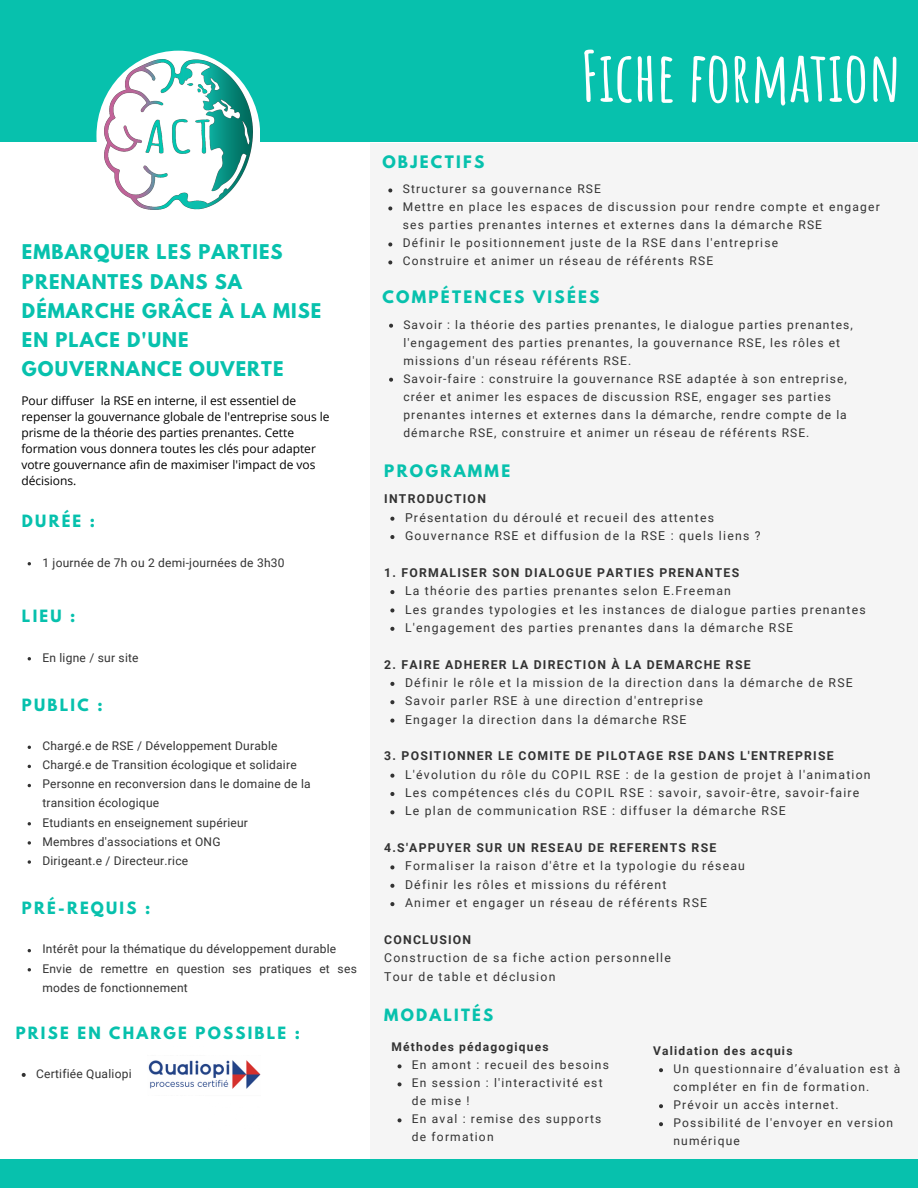
<style>
.page{position:relative;width:918px;height:1188px;background:#fff}
.page>*{position:absolute;margin:0;border:0;box-sizing:border-box;transform-origin:0 0}
.t1{font:700 69px "Amatic SC";color:#fff}
.t2{font:700 18px/29.2px "League Spartan";letter-spacing:.06em;color:#07c1ad}
.t3{font:700 15.3px "League Spartan";letter-spacing:.15em;color:#07c1ad}
.t4{font:700 15px "League Spartan";letter-spacing:.15em;color:#07c1ad}
.t5{font:12.3px/18.3px "Roboto";letter-spacing:.1em;color:#323232}
.t6{font:700 12.3px "Roboto";letter-spacing:.1em;color:#323232}
.t7{font:12px/18px "Roboto";letter-spacing:.09em;color:#323232}
.t8{font:12px/19.2px "Roboto";letter-spacing:.02em;color:#323232}
.t9{font:12px/16px "Open Sans";color:#000}
.t10{font:700 12px "Roboto";letter-spacing:.1em;color:#323232}
</style>
<div class="page">
<div style="left:370px;top:143px;width:548px;height:1045px;background:#f5f5f5"></div>
<div style="left:0;top:1159px;width:918px;height:29px;background:#07c1ad"></div>
<div style="left:0;top:0;width:918px;height:142px;background:#07c1ad"></div>
<div style="left:96px;top:51px;width:164px;height:170px;background:#fff;border-radius:50%"></div>
<img style="left:104px;top:60px;width:149px;height:149px">
<svg style="left:390px;top:517px;width:4px;height:4px"></svg>
<svg style="left:390px;top:535px;width:4px;height:4px"></svg>
<svg style="left:390px;top:590px;width:4px;height:4px"></svg>
<svg style="left:390px;top:608px;width:4px;height:5px"></svg>
<svg style="left:390px;top:627px;width:4px;height:4px"></svg>
<svg style="left:390px;top:682px;width:4px;height:4px"></svg>
<svg style="left:390px;top:700px;width:4px;height:4px"></svg>
<svg style="left:390px;top:719px;width:4px;height:4px"></svg>
<svg style="left:390px;top:774px;width:4px;height:4px"></svg>
<svg style="left:390px;top:792px;width:4px;height:4px"></svg>
<svg style="left:390px;top:810px;width:4px;height:4px"></svg>
<svg style="left:390px;top:865px;width:4px;height:4px"></svg>
<svg style="left:390px;top:884px;width:4px;height:4px"></svg>
<svg style="left:390px;top:902px;width:4px;height:4px"></svg>
<svg style="left:388px;top:188px;width:4px;height:4px"></svg>
<svg style="left:388px;top:206px;width:4px;height:4px"></svg>
<svg style="left:388px;top:242px;width:4px;height:4px"></svg>
<svg style="left:388px;top:260px;width:4px;height:4px"></svg>
<svg style="left:28px;top:841px;width:3px;height:4px"></svg>
<svg style="left:28px;top:860px;width:3px;height:4px"></svg>
<svg style="left:398px;top:1064px;width:4px;height:4px"></svg>
<svg style="left:398px;top:1082px;width:4px;height:4px"></svg>
<svg style="left:398px;top:1118px;width:4px;height:4px"></svg>
<svg style="left:389px;top:324px;width:4px;height:4px"></svg>
<svg style="left:389px;top:378px;width:4px;height:4px"></svg>
<svg style="left:659px;top:1068px;width:4px;height:4px"></svg>
<svg style="left:659px;top:1104px;width:4px;height:4px"></svg>
<svg style="left:659px;top:1122px;width:4px;height:4px"></svg>
<svg style="left:22px;top:1073px;width:4px;height:4px"></svg>
<img style="left:148px;top:1060px;width:113px;height:29px">
<h2 class="t2" style="left:22px;top:240px;width:301px">EMBARQUER LES PARTIES<br>PRENANTES DANS SA<br>DÉMARCHE GRÂCE À LA MISE<br>EN PLACE D'UNE<br>GOUVERNANCE OUVERTE</h2>
<p class="t9" style="left:21px;top:392px;width:310px">Pour diffuser la RSE en interne, il est essentiel de repenser la gouvernance globale de l'entreprise sous le prisme de la théorie des parties prenantes. Cette formation vous donnera toutes les clés pour adapter votre gouvernance afin de maximiser l'impact de vos décisions.</p>
<p class="t4" style="left:22px;top:513px;width:75px">DURÉE :</p>
<p class="t8" style="left:42px;top:553px;width:244px">1 journée de 7h ou 2 demi-journées de 3h30</p>
<p class="t4" style="left:22px;top:609px;width:55px">LIEU :</p>
<p class="t8" style="left:42px;top:648px;width:98px">En ligne / sur site</p>
<p class="t4" style="left:22px;top:697px;width:82px">PUBLIC :</p>
<p class="t8" style="left:42px;top:736px;width:270px">Chargé.e de RSE / Développement Durable Chargé.e de Transition écologique et solidaire Personne en reconversion dans le domaine de la transition écologique<br>Etudiants en enseignement supérieur<br>Membres d'associations et ONG<br>Dirigeant.e / Directeur.rice</p>
<p class="t4" style="left:22px;top:900px;width:130px">PRÉ-REQUIS :</p>
<p class="t8" style="left:42px;top:940px;width:316px">Intérêt pour la thématique du développement durable<br>Envie de remettre en question ses pratiques et ses modes de fonctionnement</p>
<p class="t4" style="left:16px;top:1025px;width:286px">PRISE EN CHARGE POSSIBLE :</p>
<p class="t8" style="left:36px;top:1064px;width:97px">Certifiée Qualiopi</p>
<h1 class="t1" style="left:581px;top:32px;width:322px">Fiche formation</h1>
<p class="t3" style="left:382px;top:154px;width:103px">OBJECTIFS</p>
<p class="t7" style="left:403px;top:180px;width:479px">Structurer sa gouvernance RSE<br>Mettre en place les espaces de discussion pour rendre compte et engager ses parties prenantes internes et externes dans la démarche RSE<br>Définir le positionnement juste de la RSE dans l'entreprise<br>Construire et animer un réseau de référents RSE</p>
<p class="t3" style="left:382px;top:289px;width:219px">COMPÉTENCES VISÉES</p>
<p class="t7" style="left:403px;top:316px;width:451px">Savoir : la théorie des parties prenantes, le dialogue parties prenantes, l'engagement des parties prenantes, la gouvernance RSE, les rôles et missions d'un réseau référents RSE.<br>Savoir-faire : construire la gouvernance RSE adaptée à son entreprise, créer et animer les espaces de discussion RSE, engager ses parties prenantes internes et externes dans la démarche, rendre compte de la démarche RSE, construire et animer un réseau de référents RSE.</p>
<p class="t3" style="left:384px;top:463px;width:127px">PROGRAMME</p>
<p class="t5" style="left:405px;top:508px;width:357px">Présentation du déroulé et recueil des attentes<br>Gouvernance RSE et diffusion de la RSE : quels liens ?</p>
<p class="t6" style="left:384px;top:492px;width:103px">INTRODUCTION</p>
<p class="t6" style="left:384px;top:565px;width:356px">1. FORMALISER SON DIALOGUE PARTIES PRENANTES</p>
<p class="t5" style="left:405px;top:582px;width:462px">La théorie des parties prenantes selon E.Freeman<br>Les grandes typologies et les instances de dialogue parties prenantes<br>L'engagement des parties prenantes dans la démarche RSE</p>
<p class="t6" style="left:384px;top:657px;width:368px">2. FAIRE ADHERER LA DIRECTION À LA DEMARCHE RSE</p>
<p class="t5" style="left:405px;top:674px;width:449px">Définir le rôle et la mission de la direction dans la démarche de RSE<br>Savoir parler RSE à une direction d'entreprise<br>Engager la direction dans la démarche RSE</p>
<p class="t6" style="left:384px;top:749px;width:451px">3. POSITIONNER LE COMITE DE PILOTAGE RSE DANS L'ENTREPRISE</p>
<p class="t5" style="left:405px;top:765px;width:467px">L'évolution du rôle du COPIL RSE : de la gestion de projet à l'animation<br>Les compétences clés du COPIL RSE : savoir, savoir-être, savoir-faire<br>Le plan de communication RSE : diffuser la démarche RSE</p>
<p class="t6" style="left:384px;top:841px;width:334px">4.S'APPUYER SUR UN RESEAU DE REFERENTS RSE</p>
<p class="t5" style="left:405px;top:857px;width:342px">Formaliser la raison d'être et la typologie du réseau<br>Définir les rôles et missions du référent<br>Animer et engager un réseau de référents RSE</p>
<p class="t6" style="left:384px;top:932px;width:88px">CONCLUSION</p>
<p class="t5" style="left:384px;top:949px;width:288px">Construction de sa fiche action personnelle<br>Tour de table et déclusion</p>
<p class="t4" style="left:384px;top:1008px;width:110px">MODALITÉS</p>
<p class="t7" style="left:412px;top:1056px;width:199px">En amont : recueil des besoins<br>En session : l'interactivité est de mise !<br>En aval : remise des supports de formation</p>
<p class="t10" style="left:392px;top:1040px;width:159px">Méthodes pédagogiques</p>
<p class="t10" style="left:653px;top:1044px;width:141px">Validation des acquis</p>
<p class="t7" style="left:673px;top:1060px;width:229px">Un questionnaire d’évaluation est à compléter en fin de formation.<br>Prévoir un accès internet.<br>Possibilité de l'envoyer en version numérique</p>
</div>
